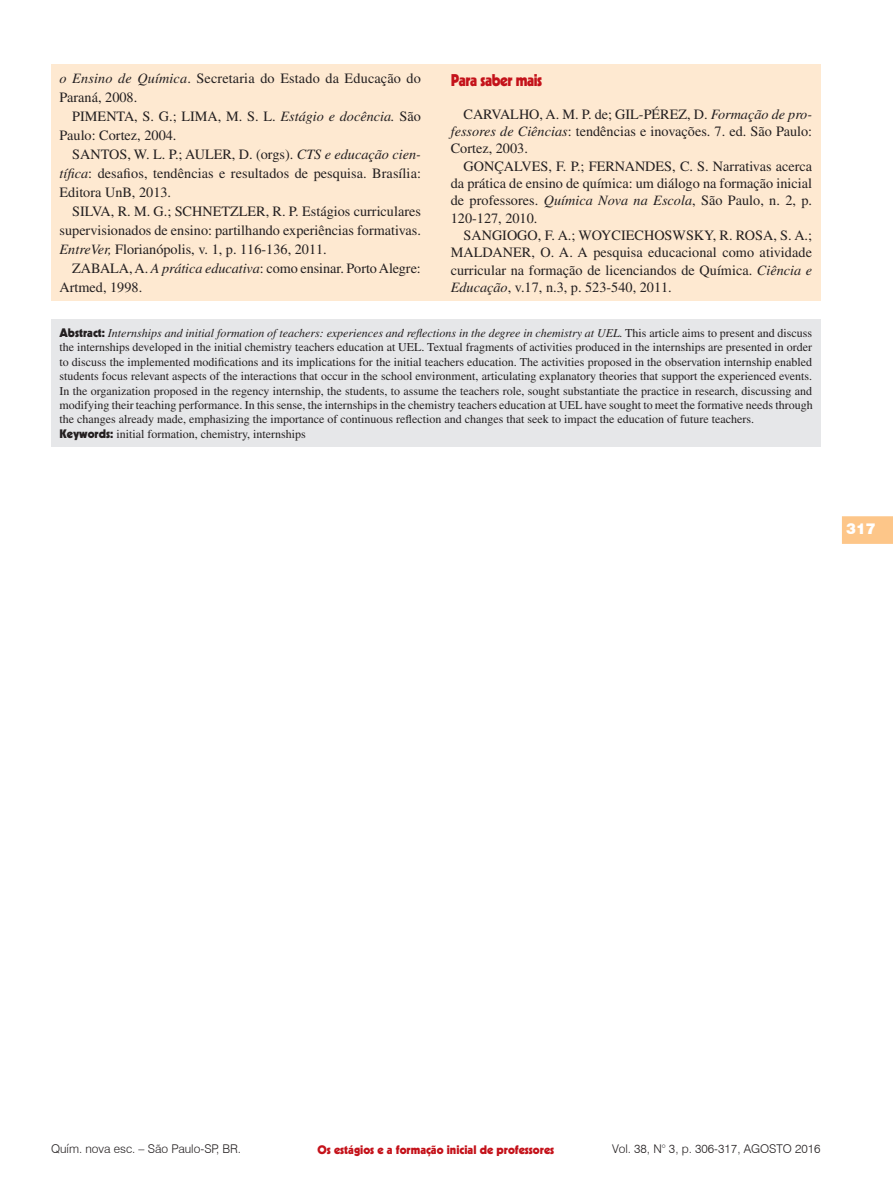
<style>
.page{position:relative;width:893px;height:1191px;background:#fff}
.page>*{position:absolute;margin:0;border:0;box-sizing:border-box;transform-origin:0 0}
.Seção{font:900 16.5px "Kabel";letter-spacing:-.03em;color:#c4121a;scale:.9 1}
.t1{font:900 15px "Swiss 721 BT";color:#fff}
.Bibliografia{font:14.25px/17.4px "Times";color:#231f20;text-align:justify}
.Abstract{font:12px/14.4px "Times";color:#231f20;text-align:justify}
.t2{font:300 12px "Swiss 721 BT";color:#231f20}
.t3{font:900 12px "Kabel";color:#c4121a}
.s1{font-style:italic}
.s2{font-family:"Kabel";font-weight:900}
</style>
<div class="page">
<svg style="left:842px;top:516px;width:51px;height:28px"></svg>
<div style="left:51px;top:319px;width:770px;height:127px;background:#e6e7e9"></div>
<div style="left:51px;top:64px;width:770px;height:237px;background:#fee9d1"></div>
<p class="Bibliografia" style="left:60px;top:69px;width:363px;line-height:18.9px"><span class="s1">o Ensino de Química</span>. Secretaria do Estado da Educação do<br>Paraná, 2008.</p>
<p class="Bibliografia" style="left:60px;top:107px;width:363px;line-height:18.9px;text-indent:13px">PIMENTA, S. G.; LIMA, M. S. L. <span class="s1">Estágio e docência.</span> São<br>Paulo: Cortez, 2004.</p>
<p class="Bibliografia" style="left:60px;top:145px;width:363px;line-height:18.9px;text-indent:13px">SANTOS, W. L. P.; AULER, D. (orgs). <span class="s1">CTS e educação cien&shy;tífica</span>: desafios, tendências e resultados de pesquisa. Brasília:<br>Editora UnB, 2013.</p>
<p class="Bibliografia" style="left:60px;top:202px;width:363px;line-height:18.9px;text-indent:13px">SILVA, R. M. G.; SCHNETZLER, R. P. Estágios curriculares supervisionados de ensino: partilhando experiências formativas.<br><span class="s1">EntreVer,</span> Florianópolis, v. 1, p. 116-136, 2011.</p>
<p class="Bibliografia" style="left:60px;top:259px;width:363px;line-height:18.9px;text-indent:13px">ZABALA, A. <span class="s1">A prática educativa</span>: como ensinar. Porto Alegre:<br>Artmed, 1998.</p>
<p class="Seção" style="left:451px;top:70px;width:103px">Para saber mais</p>
<p class="Bibliografia" style="left:451px;top:105px;width:363px;text-indent:13px">CARVALHO, A. M. P. de; GIL-PÉREZ, D. <span class="s1">Formação de pro&shy;fessores de Ciências</span>: tendências e inovações. 7. ed. São Paulo:<br>Cortez, 2003.</p>
<p class="Bibliografia" style="left:451px;top:157px;width:363px;text-indent:13px">GONÇALVES, F. P.; FERNANDES, C. S. Narrativas acerca da prática de ensino de química: um diálogo na formação inicial de professores. <span class="s1">Química Nova na Escola</span>, São Paulo, n. 2, p.<br>120-127, 2010.</p>
<p class="Bibliografia" style="left:451px;top:226px;width:363px;text-indent:13px">SANGIOGO, F. A.; WOYCIECHOSWSKY, R. ROSA, S. A.; MALDANER, O. A. A pesquisa educacional como atividade curricular na formação de licenciandos de Química. <span class="s1">Ciência e Educação</span>, v.17, n.3, p. 523-540, 2011.</p>
<p class="Abstract" style="left:59px;top:326px;width:755px"><span class="s2">Abstract:</span> <span class="s1">Internships and initial formation of teachers: experiences and reflections in the degree in chemistry at UEL.</span> This article aims to present and discuss the internships developed in the initial chemistry teachers education at UEL. Textual fragments of activities produced in the internships are presented in order to discuss the implemented modifications and its implications for the initial teachers education. The activities proposed in the observation internship enabled students focus relevant aspects of the interactions that occur in the school environment, articulating explanatory theories that support the experienced events.<br>In the organization proposed in the regency internship, the students, to assume the teachers role, sought substantiate the practice in research, discussing and modifying their teaching performance. In this sense, the internships in the chemistry teachers education at UEL have sought to meet the formative needs through the changes already made, emphasizing the importance of continuous reflection and changes that seek to impact the education of future teachers.</p>
<p class="Abstract" style="left:59px;top:426px;width:248px"><span class="s2">Keywords:</span> initial formation, chemistry, internships</p>
<p class="t1" style="left:846px;top:519px;width:31px">317</p>
<p class="t2" style="left:51px;top:1141px;width:192px">Quím. nova esc. – São Paulo-SP, BR.</p>
<p class="t2" style="left:612px;top:1141px;width:210px">Vol. 38, N° 3, p. 306-317, AGOSTO 2016</p>
<p class="t3" style="left:317px;top:1141px;width:238px">Os estágios e a formação inicial de professores</p>
</div>
